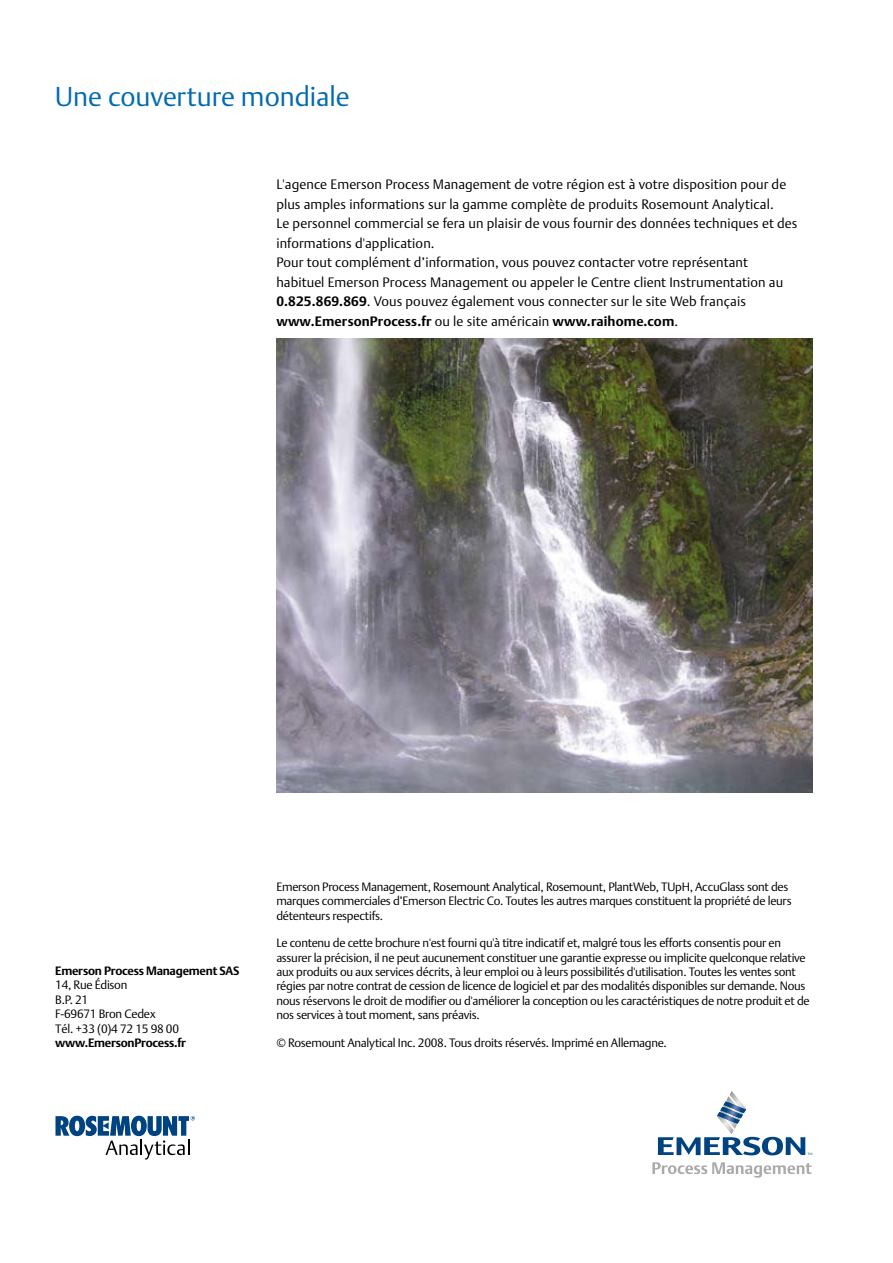
<style>
.page{position:relative;width:893px;height:1263px;background:#fff}
.page>*{position:absolute;margin:0;border:0;box-sizing:border-box;transform-origin:0 0}
.t1{font:27px "DTL Argo T Light";color:#006ab2}
.t2{font:13.5px/19.5px "DTL Argo T Light";letter-spacing:.01em;color:#000}
.t3{font:700 13.5px "DTL Argo T";letter-spacing:.01em;color:#000}
.t4{font:12px/14.4px "DTL Argo T Light";letter-spacing:-.02em;color:#000}
.t5{font:700 12px "DTL Argo T";letter-spacing:-.02em;color:#000}
.s1{font-family:"DTL Argo T";font-weight:700}
.s2{font-family:"DTL Argo T Light";font-weight:400}
</style>
<div class="page">
<img style="left:276px;top:338px;width:536px;height:454px">
<svg style="left:55px;top:1116px;width:140px;height:43px"></svg>
<svg style="left:658px;top:1091px;width:154px;height:64px"></svg>
<svg style="left:652px;top:1162px;width:159px;height:16px"></svg>
<h1 class="t1" style="left:55px;top:80px;width:296px">Une couverture mondiale</h1>
<p class="t2" style="left:276px;top:174px;width:523px">L'agence Emerson Process Management de votre région est à votre disposition pour de plus amples informations sur la gamme complète de produits Rosemount Analytical.<br>Le personnel commercial se fera un plaisir de vous fournir des données techniques et des informations d'application.<br>Pour tout complément d’information, vous pouvez contacter votre représentant habituel Emerson Process Management ou appeler le Centre client Instrumentation au <span class="s1">0.825.869.869</span>. Vous pouvez également vous connecter sur le site Web français</p>
<p class="t3" style="left:276px;top:313px;width:403px">www.EmersonProcess.fr <span class="s2">ou le site américain</span> www.raihome.com<span class="s2">.</span></p>
<p class="t5" style="left:55px;top:963px;width:186px">Emerson Process Management SAS</p>
<p class="t4" style="left:55px;top:978px;width:125px">14, Rue Édison<br>B.P. 21<br>F-69671 Bron Cedex<br>Tél. +33 (0)4 72 15 98 00</p>
<p class="t5" style="left:55px;top:1035px;width:132px">www.EmersonProcess.fr</p>
<p class="t4" style="left:276px;top:879px;width:517px">Emerson Process Management, Rosemount Analytical, Rosemount, PlantWeb, TUpH, AccuGlass sont des marques commerciales d’Emerson Electric Co. Toutes les autres marques constituent la propriété de leurs détenteurs respectifs.</p>
<p class="t4" style="left:276px;top:936px;width:535px">Le contenu de cette brochure n'est fourni qu'à titre indicatif et, malgré tous les efforts consentis pour en assurer la précision, il ne peut aucunement constituer une garantie expresse ou implicite quelconque relative aux produits ou aux services décrits, à leur emploi ou à leurs possibilités d'utilisation. Toutes les ventes sont régies par notre contrat de cession de licence de logiciel et par des modalités disponibles sur demande. Nous nous réservons le droit de modifier ou d'améliorer la conception ou les caractéristiques de notre produit et de nos services à tout moment, sans préavis.</p>
<p class="t4" style="left:276px;top:1035px;width:392px">© Rosemount Analytical Inc. 2008. Tous droits réservés. Imprimé en Allemagne.</p>
</div>
